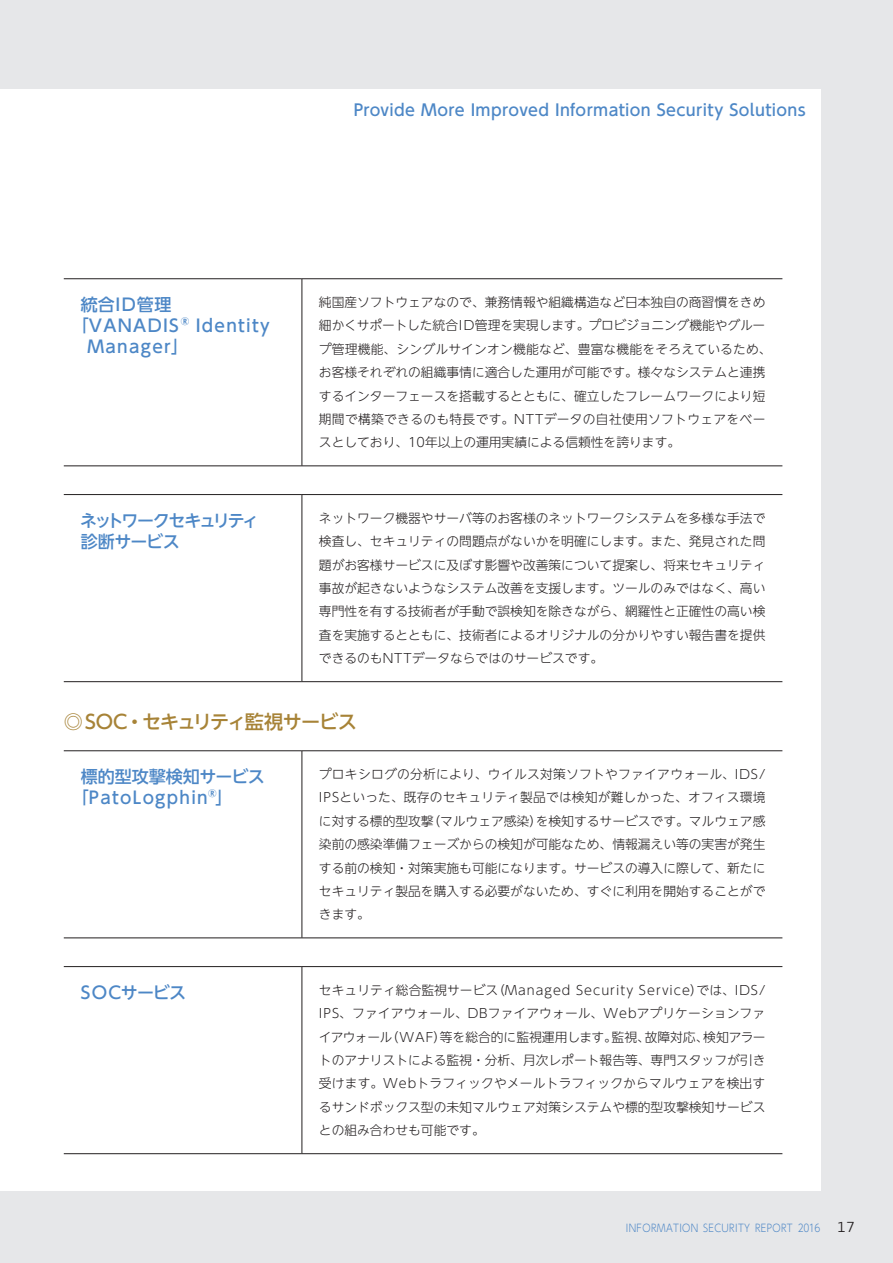
<style>
.page{position:relative;width:893px;height:1263px;background:#e6e7e9}
.page>*{position:absolute;margin:0;border:0;box-sizing:border-box;transform-origin:0 0}
.リード{font:500 19.2px "UD Shin Go NT Pr 6 N";letter-spacing:-.05em;color:#a78337}
.キャプション{font:500 16.95px "UD Shin Go NT Pr 6 N";letter-spacing:.075em;color:#4d87c6}
.キャプション-2{font:500 16.95px "UD Shin Go NT Pr 6 N";letter-spacing:.05em;color:#4d87c6}
.キャプション-3{font:500 16.95px "UD Shin Go NT Pr 6 N";letter-spacing:-.14em;color:#4d87c6}
.キャプション-4{font:500 16.95px "UD Shin Go NT Pr 6 N";color:#4d87c6}
.キャプション-5{font:500 16.95px "UD Shin Go NT Pr 6 N";letter-spacing:-.03em;color:#4d87c6}
.リード-2{font:500 15.9px "UD Shin Go NT Pr 6 N";letter-spacing:.02em;color:#4d87c6}
.本文_新ゴL{font:300 12.75px/23.4px "UD Shin Go NT Pr 6 N";color:#231f20;text-align:justify}
.t1{font:300 10.65px "UD Shin Go NT Pr 6 N";letter-spacing:.035em;color:#4d87c6;scale:.85 1}
.s1{font-family:"Geogrotesque";font-weight:400;font-size:14.85px;color:#231f20}
</style>
<div class="page">
<div style="left:0;top:89px;width:821px;height:1102px;background:#fff"></div>
<hr style="left:64px;top:750px;width:238px;height:1px;background:#231f20">
<hr style="left:302px;top:751px;width:1px;height:187px;background:#231f20">
<hr style="left:64px;top:938px;width:238px;height:1px;background:#231f20">
<hr style="left:302px;top:750px;width:480px;height:1px;background:#231f20">
<hr style="left:302px;top:938px;width:480px;height:1px;background:#231f20">
<hr style="left:64px;top:966px;width:238px;height:1px;background:#231f20">
<hr style="left:302px;top:967px;width:1px;height:186px;background:#231f20">
<hr style="left:64px;top:1153px;width:238px;height:1px;background:#231f20">
<hr style="left:302px;top:966px;width:480px;height:1px;background:#231f20">
<hr style="left:302px;top:1153px;width:480px;height:1px;background:#231f20">
<hr style="left:64px;top:278px;width:238px;height:1px;background:#231f20">
<hr style="left:302px;top:279px;width:1px;height:187px;background:#231f20">
<hr style="left:64px;top:466px;width:238px;height:1px;background:#231f20">
<hr style="left:302px;top:278px;width:480px;height:1px;background:#231f20">
<hr style="left:302px;top:466px;width:480px;height:1px;background:#231f20">
<hr style="left:64px;top:494px;width:238px;height:1px;background:#231f20">
<hr style="left:302px;top:495px;width:1px;height:186px;background:#231f20">
<hr style="left:64px;top:681px;width:238px;height:1px;background:#231f20">
<hr style="left:302px;top:494px;width:480px;height:1px;background:#231f20">
<hr style="left:302px;top:681px;width:480px;height:1px;background:#231f20">
<p class="リード-2" style="left:354px;top:97px;width:454px">Provide More Improved Information Security Solutions</p>
<p class="キャプション-2" style="left:81px;top:291px;width:92px">統合ID管理</p>
<p class="キャプション" style="left:72px;top:312px;width:199px">「VANADIS®Identity</p>
<p class="キャプション" style="left:87px;top:333px;width:102px">Manager」</p>
<p class="キャプション-3" style="left:80px;top:506px;width:180px">ネットワークセキュリティ</p>
<p class="キャプション-2" style="left:81px;top:528px;width:100px">診断サービス</p>
<p class="本文_新ゴL" style="left:319px;top:290px;width:454px;text-align:left">純国産ソフトウェアなので、兼務情報や組織構造など日本独自の商習慣をきめ細かくサポートした統合ID管理を実現します。プロビジョニング機能やグループ管理機能、シングルサインオン機能など、豊富な機能をそろえているため、お客様それぞれの組織事情に適合した運用が可能です。様々なシステムと連携するインターフェースを搭載するとともに、確立したフレームワークにより短期間で構築できるのも特長です。NTTデータの自社使用ソフトウェアをベースとしており、10年以上の運用実績による信頼性を誇ります。</p>
<p class="本文_新ゴL" style="left:319px;top:506px;width:448px">ネットワーク機器やサーバ等のお客様のネットワークシステムを多様な手法で検査し、セキュリティの問題点がないかを明確にします。また、発見された問題がお客様サービスに及ぼす影響や改善策について提案し、将来セキュリティ事故が起きないようなシステム改善を支援します。ツールのみではなく、高い専門性を有する技術者が手動で誤検知を除きながら、網羅性と正確性の高い検査を実施するとともに、技術者によるオリジナルの分かりやすい報告書を提供できるのもNTTデータならではのサービスです。</p>
<p class="リード" style="left:64px;top:706px;width:295px">◎ SOC・セキュリティ監視サービス</p>
<p class="キャプション-4" style="left:81px;top:762px;width:185px">標的型攻撃検知サービス</p>
<p class="キャプション" style="left:72px;top:784px;width:162px">「PatoLogphin®」</p>
<p class="本文_新ゴL" style="left:319px;top:762px;width:448px">プロキシログの分析により、ウイルス対策ソフトやファイアウォール、IDS/ IPSといった、既存のセキュリティ製品では検知が難しかった、オフィス環境に対する標的型攻撃（マルウェア感染）を検知するサービスです。マルウェア感染前の感染準備フェーズからの検知が可能なため、情報漏えい等の実害が発生する前の検知・対策実施も可能になります。サービスの導入に際して、新たにセキュリティ製品を購入する必要がないため、すぐに利用を開始することができます。</p>
<p class="キャプション-5" style="left:81px;top:978px;width:107px">SOCサービス</p>
<p class="本文_新ゴL" style="left:319px;top:978px;width:448px">セキュリティ総合監視サービス（Managed Security Service）では、IDS/ IPS、ファイアウォール、DBファイアウォール、Webアプリケーションファイアウォール（WAF）等を総合的に監視運用します。監視、故障対応、検知アラートのアナリストによる監視・分析、月次レポート報告等、専門スタッフが引き受けます。Webトラフィックやメールトラフィックからマルウェアを検出するサンドボックス型の未知マルウェア対策システムや標的型攻撃検知サービスとの組み合わせも可能です。</p>
<p class="t1" style="left:626px;top:1219px;width:271px">INFORMATION SECURITY REPORT 2016 <span class="s1">17</span></p>
</div>
